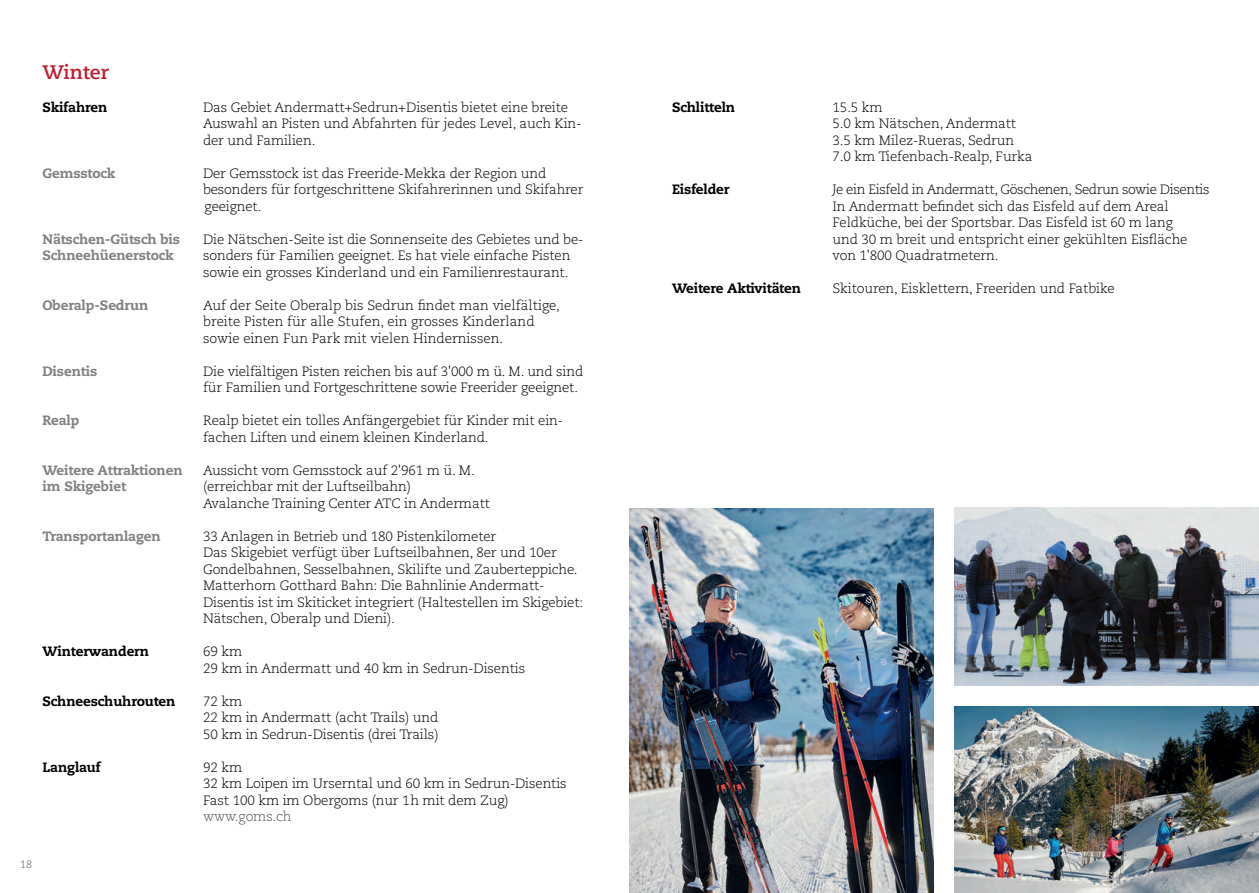
<style>
.page{position:relative;width:1259px;height:893px;background:#fff}
.page>*{position:absolute;margin:0;border:0;box-sizing:border-box;transform-origin:0 0}
.t1{font:700 19.5px "Caecilia LT Std";color:#be1d2c}
.t2{font:300 13.5px/16.5px "Caecilia LT Std";letter-spacing:-.01em;color:#000}
.t3{font:800 13.5px "Caecilia LT Std";letter-spacing:-.01em;color:#808080}
.t4{font:800 13.5px "Caecilia LT Std";letter-spacing:-.01em;color:#000}
.t5{font:300 13.5px "Caecilia LT Std";letter-spacing:-.01em;color:#575757}
.t6{font:300 10.5px "Caecilia LT Pro 45";color:#575757}
</style>
<div class="page">
<img style="left:629px;top:508px;width:304px;height:385px">
<img style="left:955px;top:707px;width:304px;height:186px">
<img style="left:955px;top:507px;width:304px;height:179px">
<h1 class="t1" style="left:43px;top:60px;width:68px">Winter</h1>
<p class="t4" style="left:43px;top:99px;width:66px">Skifahren</p>
<p class="t2" style="left:203px;top:99px;width:380px">Das Gebiet Andermatt+Sedrun+Disentis bietet eine breite<br>Auswahl an Pisten und Abfahrten für jedes Level, auch Kin&shy;der und Familien.</p>
<p class="t3" style="left:43px;top:165px;width:74px">Gemsstock</p>
<p class="t2" style="left:203px;top:165px;width:382px">Der Gemsstock ist das Freeride-Mekka der Region und besonders für fortgeschrittene Skifahrerinnen und Skifahrer geeignet.</p>
<p class="t3" style="left:43px;top:231px;width:139px">Nätschen-Gütsch bis</p>
<p class="t2" style="left:203px;top:231px;width:382px">Die Nätschen-Seite ist die Sonnenseite des Gebietes und be-</p>
<p class="t3" style="left:43px;top:247px;width:133px">Schneehüenerstock</p>
<p class="t2" style="left:203px;top:248px;width:369px">sonders für Familien geeignet. Es hat viele einfache Pisten sowie ein grosses Kinderland und ein Familienrestaurant.</p>
<p class="t3" style="left:43px;top:297px;width:107px">Oberalp-Sedrun</p>
<p class="t2" style="left:203px;top:297px;width:358px">Auf der Seite Oberalp bis Sedrun findet man vielfältige, breite Pisten für alle Stufen, ein grosses Kinderland sowie einen Fun Park mit vielen Hindernissen.</p>
<p class="t3" style="left:43px;top:363px;width:56px">Disentis</p>
<p class="t2" style="left:203px;top:363px;width:382px">Die vielfältigen Pisten reichen bis auf 3'000 m ü. M. und sind für Familien und Fortgeschrittene sowie Freerider geeignet.</p>
<p class="t3" style="left:43px;top:412px;width:38px">Realp</p>
<p class="t2" style="left:203px;top:413px;width:361px">Realp bietet ein tolles Anfängergebiet für Kinder mit ein&shy;fachen Liften und einem kleinen Kinderland.</p>
<p class="t3" style="left:43px;top:462px;width:142px">Weitere Attraktionen</p>
<p class="t2" style="left:203px;top:462px;width:273px">Aussicht vom Gemsstock auf 2'961 m ü. M.</p>
<p class="t3" style="left:43px;top:478px;width:85px">im Skigebiet</p>
<p class="t2" style="left:203px;top:479px;width:288px">(erreichbar mit der Luftseilbahn)<br>Avalanche Training Center ATC in Andermatt</p>
<p class="t3" style="left:43px;top:528px;width:120px">Transportanlagen</p>
<p class="t2" style="left:203px;top:528px;width:382px">33 Anlagen in Betrieb und 180 Pistenkilometer<br>Das Skigebiet verfügt über Luftseilbahnen, 8er und 10er Gondelbahnen, Sesselbahnen, Skilifte und Zauberteppiche.<br>Matterhorn Gotthard Bahn: Die Bahnlinie Andermatt-Disentis ist im Skiticket integriert (Haltestellen im Skigebiet:<br>Nätschen, Oberalp und Dieni).</p>
<p class="t4" style="left:43px;top:643px;width:108px">Winterwandern</p>
<p class="t2" style="left:203px;top:644px;width:323px">69 km<br>29 km in Andermatt und 40 km in Sedrun-Disentis</p>
<p class="t4" style="left:43px;top:693px;width:134px">Schneeschuhrouten</p>
<p class="t2" style="left:203px;top:693px;width:237px">72 km<br>22 km in Andermatt (acht Trails) und<br>50 km in Sedrun-Disentis (drei Trails)</p>
<p class="t4" style="left:43px;top:759px;width:60px">Langlauf</p>
<p class="t2" style="left:203px;top:759px;width:365px">92 km<br>32 km Loipen im Urserntal und 60 km in Sedrun-Disentis<br>Fast 100 km im Obergoms (nur 1h mit dem Zug)</p>
<p class="t5" style="left:203px;top:809px;width:90px">www.goms.ch</p>
<p class="t6" style="left:20px;top:858px;width:13px">18</p>
<p class="t4" style="left:672px;top:99px;width:64px">Schlitteln</p>
<p class="t2" style="left:832px;top:99px;width:201px">15.5 km<br>5.0 km Nätschen, Andermatt<br>3.5 km Milez-Rueras, Sedrun<br>7.0 km Tiefenbach-Realp, Furka</p>
<p class="t4" style="left:672px;top:181px;width:59px">Eisfelder</p>
<p class="t2" style="left:832px;top:182px;width:378px">Je ein Eisfeld in Andermatt, Göschenen, Sedrun sowie Disentis In Andermatt befindet sich das Eisfeld auf dem Areal Feldküche, bei der Sportsbar. Das Eisfeld ist 60 m lang<br>und 30 m breit und entspricht einer gekühlten Eisfläche von 1'800 Quadratmetern.</p>
<p class="t4" style="left:672px;top:280px;width:130px">Weitere Aktivitäten</p>
<p class="t2" style="left:832px;top:281px;width:284px">Skitouren, Eisklettern, Freeriden und Fatbike</p>
</div>
